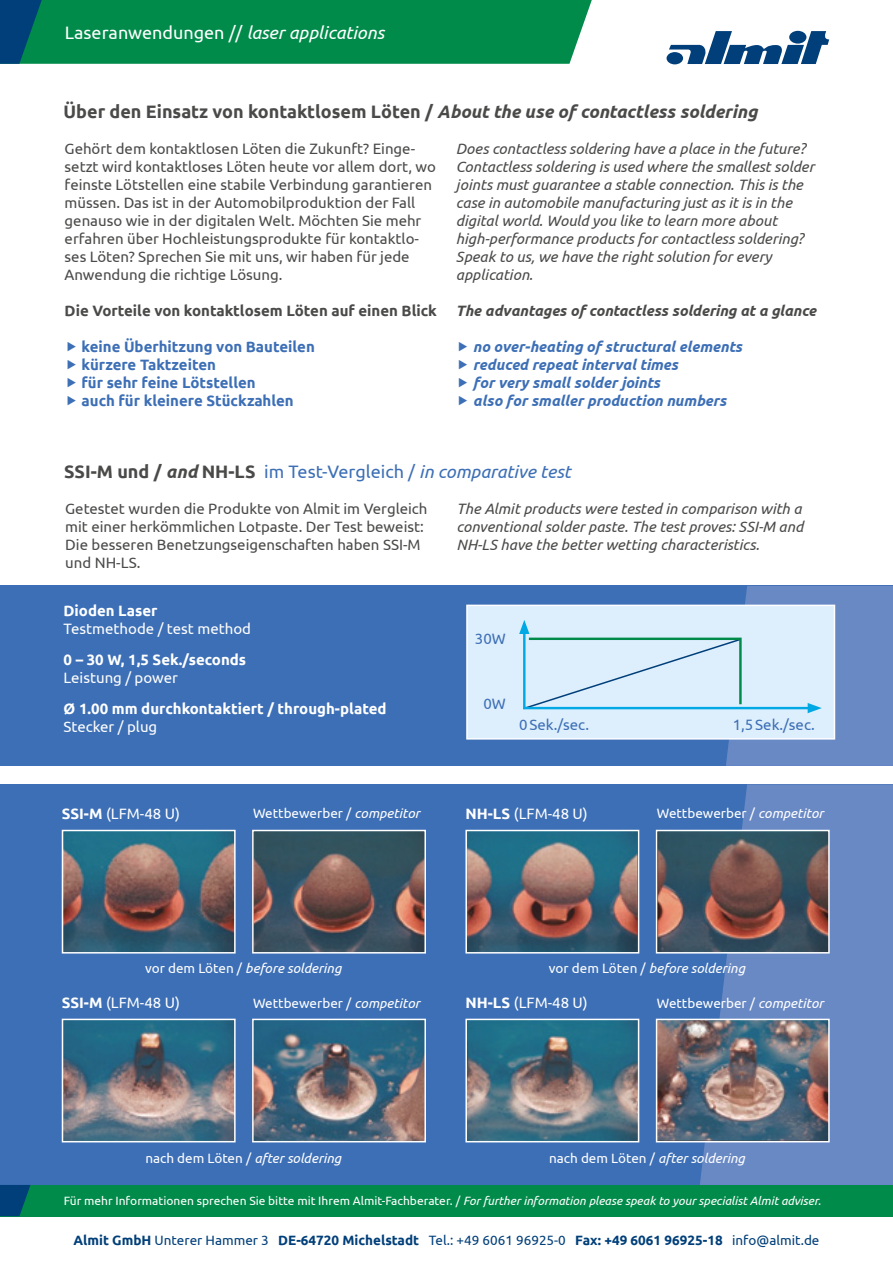
<style>
.page{position:relative;width:893px;height:1263px;background:#fff}
.page>*{position:absolute;margin:0;border:0;box-sizing:border-box;transform-origin:0 0}
.t1{font:700 18px "Ubuntu";color:#4a4a49}
.t2{font:18px "Ubuntu";color:#3d6fb6}
.t3{font:18px "Ubuntu";color:#fff}
.t4{font:15px/18px "Ubuntu";color:#4a4a49}
.t5{font:italic 15px/18px "Ubuntu";color:#4a4a49}
.t6{font:italic 700 15px/18px "Ubuntu";color:#3d6fb6}
.t7{font:15px "Ubuntu";color:#fff}
.t8{font:700 15px/18px "Ubuntu";color:#3d6fb6}
.t9{font:700 15px "Ubuntu";color:#fff}
.t10{font:700 15px "Ubuntu";color:#4a4a49}
.t11{font:italic 700 15px "Ubuntu";color:#4a4a49}
.t12{font:15px "Ubuntu";color:#3d6fb6}
.t13{font:italic 13.5px "Ubuntu";color:#fff}
.t14{font:700 13.5px "Ubuntu";color:#003f79}
.t15{font:13.5px "Ubuntu";color:#fff}
.t16{font:12px "Ubuntu";color:#fff}
.s1{font-style:italic}
.s2{font-weight:700;color:#4a4a49}
.s3{font-weight:700;font-style:italic;color:#4a4a49}
.s4{font-weight:700}
.s5{font-style:normal}
.s6{font-weight:400}
</style>
<div class="page">
<div style="left:0;top:586px;width:889px;height:180px;background:#3d6fb6"></div>
<div style="left:0;top:784px;width:889px;height:401px;background:#3d6fb6"></div>
<svg style="left:700px;top:784px;width:193px;height:401px;background:#6687c4"></svg>
<svg style="left:666px;top:31px;width:163px;height:33px"></svg>
<svg style="left:0;top:0;width:592px;height:64px;background:#058950"></svg>
<div style="left:466px;top:605px;width:369px;height:134px;background:#ddeefc;border:2px solid #fff"></div>
<svg style="left:519px;top:586px;width:374px;height:180px"></svg>
<img style="left:65px;top:833px;width:168px;height:117px">
<div style="left:62px;top:830px;width:174px;height:123px;border:2px solid #fff"></div>
<img style="left:468px;top:833px;width:168px;height:117px">
<div style="left:465px;top:830px;width:174px;height:123px;border:2px solid #fff"></div>
<img style="left:255px;top:833px;width:168px;height:117px">
<div style="left:252px;top:830px;width:174px;height:123px;border:2px solid #fff"></div>
<img style="left:659px;top:833px;width:168px;height:117px">
<div style="left:656px;top:830px;width:174px;height:123px;border:2px solid #fff"></div>
<img style="left:65px;top:1022px;width:168px;height:117px">
<div style="left:62px;top:1019px;width:174px;height:123px;border:2px solid #fff"></div>
<img style="left:468px;top:1022px;width:168px;height:117px">
<div style="left:465px;top:1019px;width:174px;height:123px;border:2px solid #fff"></div>
<img style="left:255px;top:1022px;width:168px;height:117px">
<div style="left:252px;top:1019px;width:174px;height:123px;border:2px solid #fff"></div>
<img style="left:659px;top:1022px;width:168px;height:117px">
<div style="left:656px;top:1019px;width:174px;height:123px;border:2px solid #fff"></div>
<div style="left:0;top:1185px;width:893px;height:31px;background:#008b4a"></div>
<svg style="left:0;top:1185px;width:30px;height:31px"></svg>
<p class="t3" style="left:65px;top:22px;width:321px">Laseranwendungen // <span class="s1">laser applications</span></p>
<p class="t1" style="left:64px;top:100px;width:695px">Über den Einsatz von kontaktlosem Löten / <span class="s1">About the use of contactless soldering</span></p>
<p class="t4" style="left:65px;top:139px;width:373px">Gehört dem kontaktlosen Löten die Zukunft? Einge&shy;setzt wird kontaktloses Löten heute vor allem dort, wo feinste Lötstellen eine stabile Verbindung garantieren müssen. Das ist in der Automobilproduktion der Fall genauso wie in der digitalen Welt. Möchten Sie mehr erfahren über Hochleistungsprodukte für kontaktlo&shy;ses Löten? Sprechen Sie mit uns, wir haben für jede Anwendung die richtige Lösung.</p>
<p class="t10" style="left:65px;top:301px;width:374px">Die Vorteile von kontaktlosem Löten auf einen Blick</p>
<p class="t8" style="left:82px;top:337px;width:235px">keine Überhitzung von Bauteilen kürzere Taktzeiten<br>für sehr feine Lötstellen<br>auch für kleinere Stückzahlen</p>
<p class="t5" style="left:456px;top:139px;width:360px">Does contactless soldering have a place in the future?<br>Contactless soldering is used where the smallest solder joints must guarantee a stable connection. This is the case in automobile manufacturing just as it is in the digital world. Would you like to learn more about high-performance products for contactless soldering?<br>Speak to us, we have the right solution for every application.</p>
<p class="t11" style="left:456px;top:301px;width:362px">The advantages of contactless soldering at a glance</p>
<p class="t6" style="left:473px;top:337px;width:271px">no over-heating of structural elements reduced repeat interval times<br>for very small solder joints<br>also for smaller production numbers</p>
<p class="t2" style="left:64px;top:460px;width:508px"><span class="s2">SSI-M und /</span> <span class="s3">and</span> <span class="s2">NH-LS</span> im Test-Vergleich / <span class="s1">in comparative test</span></p>
<p class="t4" style="left:65px;top:499px;width:364px">Getestet wurden die Produkte von Almit im Vergleich mit einer herkömmlichen Lotpaste. Der Test beweist:<br>Die besseren Benetzungseigenschaften haben SSI-M und NH-LS.</p>
<p class="t5" style="left:456px;top:499px;width:348px;text-align:justify">The Almit products were tested in comparison with a conventional solder paste. The test proves: SSI-M and NH-LS have the better wetting characteristics.</p>
<p class="t9" style="left:64px;top:602px;width:96px">Dioden Laser</p>
<p class="t7" style="left:64px;top:620px;width:189px">Testmethode / test method</p>
<p class="t9" style="left:64px;top:651px;width:184px">0 – 30 W, 1,5 Sek./seconds</p>
<p class="t7" style="left:64px;top:669px;width:116px">Leistung / power</p>
<p class="t9" style="left:64px;top:699px;width:324px">Ø 1.00 mm durchkontaktiert / through-plated</p>
<p class="t7" style="left:64px;top:717px;width:95px">Stecker / plug</p>
<p class="t7" style="left:62px;top:804px;width:120px"><span class="s4">SSI-M</span> (LFM-48 U)</p>
<p class="t15" style="left:253px;top:805px;width:168px">Wettbewerber / <span class="s1">competitor</span></p>
<p class="t12" style="left:475px;top:629px;width:32px">30W</p>
<p class="t12" style="left:483px;top:694px;width:24px">0W</p>
<p class="t12" style="left:519px;top:715px;width:71px">0Sek./sec.</p>
<p class="t12" style="left:733px;top:715px;width:84px">1,5Sek./sec.</p>
<p class="t7" style="left:465px;top:804px;width:124px"><span class="s4">NH-LS</span> (LFM-48 U)</p>
<p class="t15" style="left:657px;top:805px;width:168px">Wettbewerber / <span class="s1">competitor</span></p>
<p class="t13" style="left:145px;top:960px;width:198px"><span class="s5">vor dem Löten /</span> before soldering</p>
<p class="t13" style="left:549px;top:960px;width:198px"><span class="s5">vor dem Löten /</span> before soldering</p>
<p class="t7" style="left:62px;top:994px;width:120px"><span class="s4">SSI-M</span> (LFM-48 U)</p>
<p class="t15" style="left:253px;top:995px;width:168px">Wettbewerber / <span class="s1">competitor</span></p>
<p class="t7" style="left:465px;top:994px;width:124px"><span class="s4">NH-LS</span> (LFM-48 U)</p>
<p class="t15" style="left:657px;top:995px;width:168px">Wettbewerber / <span class="s1">competitor</span></p>
<p class="t13" style="left:145px;top:1150px;width:197px"><span class="s5">nach dem Löten /</span> after soldering</p>
<p class="t13" style="left:549px;top:1150px;width:197px"><span class="s5">nach dem Löten /</span> after soldering</p>
<p class="t16" style="left:64px;top:1194px;width:759px">Für mehr Informationen sprechen Sie bitte mit Ihrem Almit-Fachberater. / <span class="s1">For further information please speak to your specialist Almit adviser.</span></p>
<p class="t14" style="left:73px;top:1232px;width:747px">Almit GmbH <span class="s6">Unterer Hammer 3</span> DE-64720 Michelstadt <span class="s6">Tel.: +49 6061 96925-0</span> Fax: +49 6061 96925-18 <span class="s6">info@almit.de</span></p>
</div>
